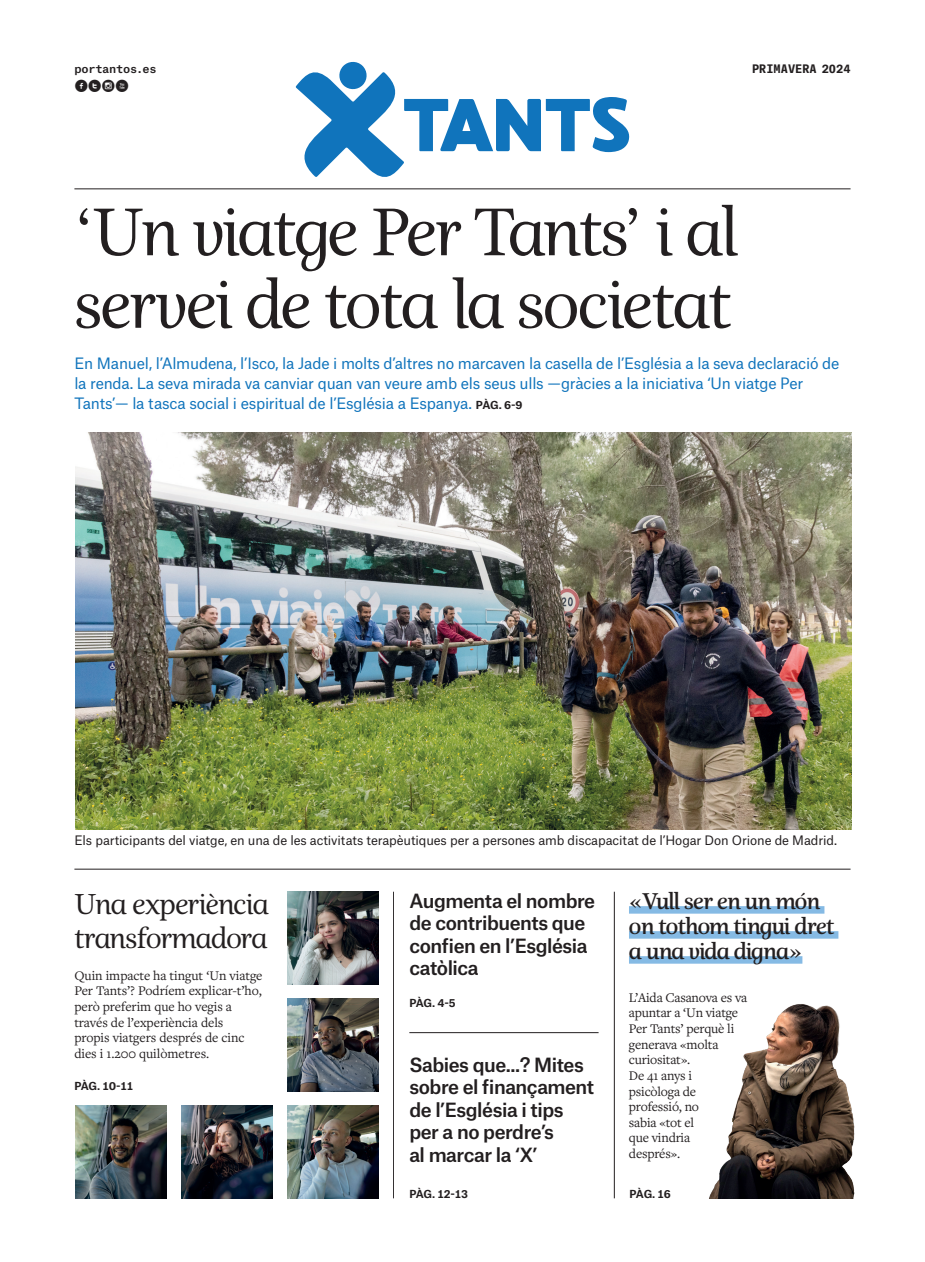
<style>
.page{position:relative;width:925px;height:1262px;background:#fff}
.page>*{position:absolute;margin:0;border:0;box-sizing:border-box;transform-origin:0 0}
.t1{font:70px/72.5px "Nyte Book Display";letter-spacing:-.03em;color:#231f20}
.t2{font:30px/33.8px "Nyte Book Display";letter-spacing:-.03em;color:#231f20}
.t3{font:23.75px/25px "Nyte Medium Display";letter-spacing:-.035em;color:#231f20}
.t4{font:500 18.75px/22.5px "Atlas Grotesk";letter-spacing:-.025em;color:#231f20}
.t5{font:17.5px "Socialico";color:#231f20}
.t6{font:15px/20px "Atlas Grotesk";letter-spacing:-.02em;color:#1074bc}
.t7{font:13.75px/15.6px "Freight Text Pro";letter-spacing:-.015em;color:#231f20}
.t8{font:12.5px "Atlas Grotesk";letter-spacing:-.01em;color:#231f20}
.t9{font:700 11.25px "Atlas Typewriter";color:#231f20}
.t10{font:500 11.25px "Atlas Typewriter";letter-spacing:-.02em;color:#231f20}
.t11{font:700 10.62px "Atlas Grotesk";letter-spacing:-.035em;color:#231f20}
.s1{font-family:"Socialico Plus Plus"}
.s2{font-weight:700;font-size:10.62px;color:#231f20}
.s3{font-family:"Nyte"}
</style>
<div class="page">
<hr style="left:74px;top:189px;width:776px;height:1px;background:#231f20">
<img style="left:75px;top:432px;width:776px;height:397px">
<hr style="left:393px;top:891px;width:1px;height:307px;background:#231f20">
<hr style="left:614px;top:891px;width:1px;height:307px;background:#231f20">
<img style="left:287px;top:998px;width:92px;height:93px">
<img style="left:287px;top:891px;width:92px;height:93px">
<img style="left:287px;top:1105px;width:92px;height:93px">
<img style="left:181px;top:1105px;width:92px;height:93px">
<img style="left:75px;top:1105px;width:92px;height:93px">
<hr style="left:74px;top:869px;width:776px;height:1px;background:#231f20">
<hr style="left:409px;top:1032px;width:189px;height:1px;background:#231f20">
<div style="left:629px;top:906px;width:195px;height:7px;background:#85bae4"></div>
<div style="left:629px;top:931px;width:209px;height:7px;background:#85bae4"></div>
<div style="left:629px;top:956px;width:173px;height:7px;background:#85bae4"></div>
<img style="left:709px;top:1004px;width:146px;height:194px">
<svg style="left:295px;top:61px;width:335px;height:116px"></svg>
<p class="t10" style="left:74px;top:60px;width:84px">portantos.es</p>
<p class="t9" style="left:752px;top:60px;width:100px">PRIMAVERA 2024</p>
<p class="t5" style="left:74px;top:75px;width:56px">ft<span class="s1">i</span>x</p>
<p class="t1" style="left:74px;top:194px;width:665px">‘Un viatge Per Tants’ i al servei de tota la societat</p>
<p class="t6" style="left:74px;top:351px;width:766px">En Manuel, l’Almudena, l’Isco, la Jade i molts d’altres no marcaven la casella de l’Església a la seva declaració de la renda. La seva mirada va canviar quan van veure amb els seus ulls —gràcies a la iniciativa ‘Un viatge Per<br>Tants’— la tasca social i espiritual de l’Església a Espanya. <span class="s2">PÀG. 6-9</span></p>
<p class="t8" style="left:74px;top:830px;width:764px">Els participants del viatge, en una de les activitats terapèutiques per a persones amb discapacitat de l’Hogar Don Orione de Madrid.</p>
<p class="t2" style="left:74px;top:886px;width:196px">Una experiència trans<span class="s3">f</span>ormadora</p>
<p class="t7" style="left:74px;top:967px;width:190px;text-align:justify">Quin impacte ha tingut ‘Un viatge Per Tants’? Podríem explicar-t’ho, però preferim que ho vegis a</p>
<p class="t7" style="left:74px;top:1014px;width:151px">través de l’experiència dels</p>
<p class="t7" style="left:74px;top:1029px;width:172px">propis viatgers després de cinc dies i 1.200 quilòmetres.</p>
<p class="t11" style="left:74px;top:1076px;width:60px">PÀG. 10-11</p>
<p class="t4" style="left:409px;top:887px;width:187px">Augmenta el nombre de contribuents que confien en l’Església catòlica</p>
<p class="t11" style="left:409px;top:994px;width:48px">PÀG. 4-5</p>
<p class="t4" style="left:409px;top:1051px;width:186px">Sabies que...? Mites sobre el finançament de l’Església i tips</p>
<p class="t4" style="left:409px;top:1118px;width:146px">per a no perdre’s</p>
<p class="t4" style="left:409px;top:1141px;width:130px">al marcar la ‘X’</p>
<p class="t11" style="left:409px;top:1185px;width:60px">PÀG. 12-13</p>
<p class="t3" style="left:629px;top:887px;width:207px">«Vull ser en un món on tothom tingui dret a una vida digna»</p>
<p class="t7" style="left:629px;top:989px;width:120px">L’Aida Casanova es va apuntar a ‘Un viatge<br>Per Tants’ perquè li generava «molta curiositat».</p>
<p class="t7" style="left:629px;top:1067px;width:72px">De 41 anys i psicòloga de professió, no sabia «tot el que vindria després».</p>
<p class="t11" style="left:629px;top:1185px;width:43px">PÀG. 16</p>
</div>
